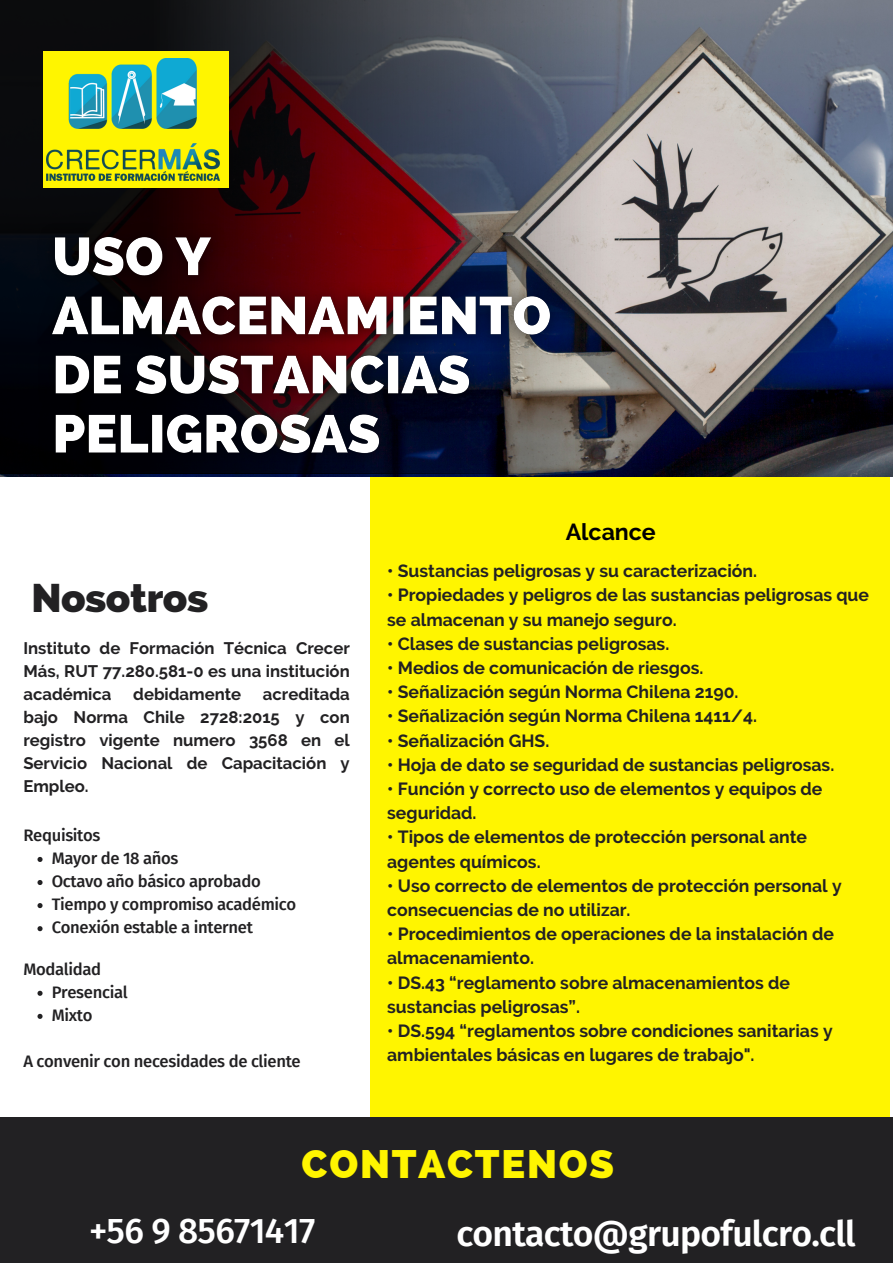
<style>
.page{position:relative;width:893px;height:1263px;background:#fff}
.page>*{position:absolute;margin:0;border:0;box-sizing:border-box;transform-origin:0 0}
.t1{font:800 40.05px "Raleway";letter-spacing:-.01em;color:#222123}
.t2{font:800 39.75px "Raleway";letter-spacing:.045em;color:#fff500}
.t3{font:600 35.47px "Fira Sans";letter-spacing:-.02em;color:#fff}
.t4{font:500 35.47px "Fira Sans";letter-spacing:-.02em;color:#fff}
.t5{font:700 23.17px "Raleway";color:#000}
.t6{font:700 17.62px/24.2px "Raleway";color:#222123}
.t7{font:700 16.73px/23.1px "Raleway";color:#222123;text-align:justify}
.t8{font:500 16.65px "Fira Sans";letter-spacing:-.02em;color:#222123}
</style>
<div class="page">
<div style="left:370px;top:477px;width:519px;height:640px;background:#fff500"></div>
<div style="left:0;top:1117px;width:893px;height:146px;background:#222123"></div>
<svg style="left:37px;top:857px;width:6px;height:5px"></svg>
<svg style="left:37px;top:880px;width:6px;height:5px"></svg>
<svg style="left:37px;top:903px;width:6px;height:5px"></svg>
<svg style="left:37px;top:926px;width:6px;height:5px"></svg>
<svg style="left:37px;top:991px;width:6px;height:5px"></svg>
<svg style="left:37px;top:1014px;width:6px;height:5px"></svg>
<svg style="left:1px;top:0;width:892px;height:473px;background:#5d5962"></svg>
<div style="left:44px;top:51px;width:185px;height:137px;background:#fff500"></div>
<img style="left:47px;top:58px;width:172px;height:123px">
<img style="left:30px;top:216px;width:543px;height:261px">
<p class="t1" style="left:31px;top:574px;width:178px">Nosotros</p>
<p class="t7" style="left:23px;top:636px;width:328px">Instituto de Formación Técnica Crecer Más, RUT 77.280.581-0 es una institución académica</p>
<p class="t7" style="left:23px;top:682px;width:328px;text-indent:239px">acreditada bajo Norma Chile 2728:2015 y con registro vigente numero 3568 en el Servicio Nacional de Capacitación y Empleo.</p>
<p class="t7" style="left:133px;top:682px;width:109px">debidamente</p>
<p class="t8" style="left:23px;top:825px;width:79px">Requisitos</p>
<p class="t8" style="left:52px;top:849px;width:128px">Mayor de 18 años</p>
<p class="t8" style="left:52px;top:872px;width:210px">Octavo año básico aprobado</p>
<p class="t8" style="left:52px;top:895px;width:246px">Tiempo y compromiso académico</p>
<p class="t8" style="left:52px;top:918px;width:203px">Conexión estable a internet</p>
<p class="t8" style="left:23px;top:959px;width:79px">Modalidad</p>
<p class="t8" style="left:52px;top:982px;width:77px">Presencial</p>
<p class="t8" style="left:52px;top:1005px;width:42px">Mixto</p>
<p class="t8" style="left:23px;top:1052px;width:279px">A convenir con necesidades de cliente</p>
<p class="t5" style="left:566px;top:518px;width:92px">Alcance</p>
<p class="t6" style="left:387px;top:559px;width:371px">• Sustancias peligrosas y su caracterización.</p>
<p class="t6" style="left:387px;top:583px;width:483px">• Propiedades y peligros de las sustancias peligrosas que se almacenan y su manejo seguro.</p>
<p class="t6" style="left:387px;top:631px;width:283px">• Clases de sustancias peligrosas.</p>
<p class="t6" style="left:387px;top:656px;width:318px">• Medios de comunicación de riesgos.</p>
<p class="t6" style="left:387px;top:680px;width:353px">• Señalización según Norma Chilena 2190.</p>
<p class="t6" style="left:387px;top:704px;width:371px">• Señalización según Norma Chilena 1411/4.</p>
<p class="t6" style="left:387px;top:728px;width:164px">• Señalización GHS.</p>
<p class="t6" style="left:387px;top:752px;width:448px">• Hoja de dato se seguridad de sustancias peligrosas.</p>
<p class="t6" style="left:387px;top:777px;width:437px">• Función y correcto uso de elementos y equipos de seguridad.</p>
<p class="t6" style="left:387px;top:825px;width:421px">• Tipos de elementos de protección personal ante agentes químicos.</p>
<p class="t6" style="left:387px;top:873px;width:456px">• Uso correcto de elementos de protección personal y consecuencias de no utilizar.</p>
<p class="t6" style="left:387px;top:922px;width:448px">• Procedimientos de operaciones de la instalación de almacenamiento.</p>
<p class="t6" style="left:387px;top:970px;width:404px">• DS.43 “reglamento sobre almacenamientos de sustancias peligrosas”.</p>
<p class="t6" style="left:387px;top:1019px;width:447px">• DS.594 “reglamentos sobre condiciones sanitarias y ambientales básicas en lugares de trabajo".</p>
<p class="t2" style="left:301px;top:1141px;width:314px">CONTACTENOS</p>
<p class="t4" style="left:89px;top:1210px;width:228px">+56 9 85671417</p>
<p class="t3" style="left:456px;top:1212px;width:401px">contacto@grupofulcro.cll</p>
</div>
